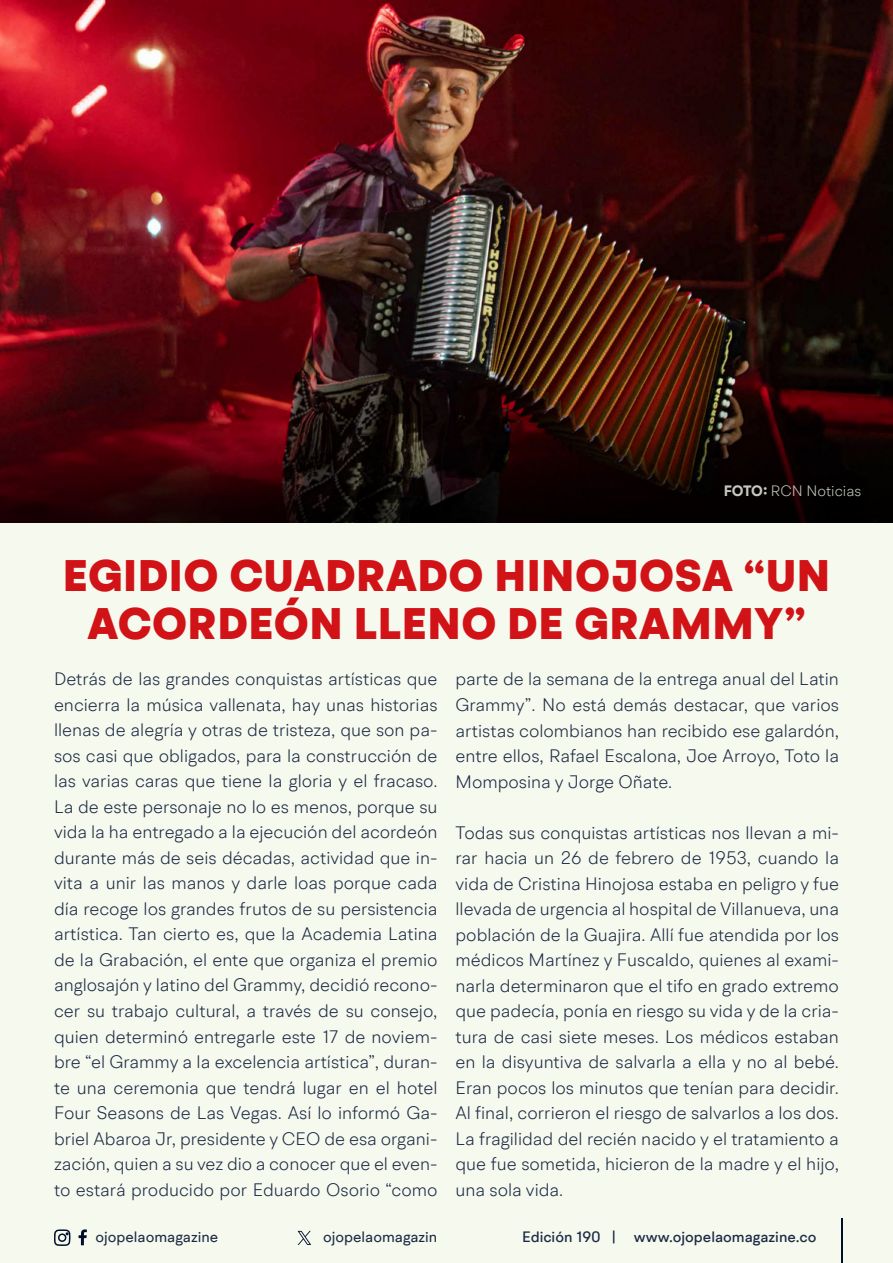
<style>
.page{position:relative;width:893px;height:1263px;background:#f6f9ee}
.page>*{position:absolute;margin:0;border:0;box-sizing:border-box;transform-origin:0 0}
.t1{font:900 45px/48px "BR Hendrix";letter-spacing:.01em;color:#d11217;text-align:center}
.t2{font:300 18px/25.5px "BR Hendrix";color:#1b2943;text-align:justify}
.t3{font:500 15px "BR Hendrix";color:#1b2943}
.t4{font:15px "BR Hendrix";color:#1b2943}
.t5{font:300 15px "BR Hendrix";color:#f5faed}
.s1{font-weight:700}
</style>
<div class="page">
<svg style="left:79px;top:1229px;width:8px;height:16px"></svg>
<svg style="left:54px;top:1229px;width:17px;height:17px"></svg>
<hr style="left:841px;top:1219px;width:1px;height:44px;background:#000f2b">
<svg style="left:298px;top:1231px;width:13px;height:14px"></svg>
<img style="left:0;top:0;width:893px;height:386px">
<svg style="left:0;top:386px;width:893px;height:136px;background:#270707"></svg>
<p class="t5" style="left:723px;top:482px;width:139px"><span class="s1">FOTO:</span> RCN Noticias</p>
<h1 class="t1" style="left:63px;top:552px;width:769px">EGIDIO CUADRADO HINOJOSA “UN<br>ACORDEÓN LLENO DE GRAMMY”</h1>
<p class="t2" style="left:54px;top:666px;width:385px">Detrás de las grandes conquistas artísticas que encierra la música vallenata, hay unas historias llenas de alegría y otras de tristeza, que son pa&shy;sos casi que obligados, para la construcción de las varias caras que tiene la gloria y el fracaso.<br>La de este personaje no lo es menos, porque su vida la ha entregado a la ejecución del acordeón durante más de seis décadas, actividad que in&shy;vita a unir las manos y darle loas porque cada día recoge los grandes frutos de su persistencia artística. Tan cierto es, que la Academia Latina de la Grabación, el ente que organiza el premio anglosajón y latino del Grammy, decidió recono&shy;cer su trabajo cultural, a través de su consejo, quien determinó entregarle este 17 de noviem&shy;bre “el Grammy a la excelencia artística”, duran&shy;te una ceremonia que tendrá lugar en el hotel Four Seasons de Las Vegas. Así lo informó Ga&shy;briel Abaroa Jr, presidente y CEO de esa organi&shy;zación, quien a su vez dio a conocer que el even&shy;to estará producido por Eduardo Osorio “como</p>
<p class="t2" style="left:455px;top:666px;width:385px">parte de la semana de la entrega anual del Latin Grammy”. No está demás destacar, que varios artistas colombianos han recibido ese galardón, entre ellos, Rafael Escalona, Joe Arroyo, Toto la Momposina y Jorge Oñate.</p>
<p class="t2" style="left:455px;top:819px;width:385px">Todas sus conquistas artísticas nos llevan a mi&shy;rar hacia un 26 de febrero de 1953, cuando la vida de Cristina Hinojosa estaba en peligro y fue llevada de urgencia al hospital de Villanueva, una población de la Guajira. Allí fue atendida por los médicos Martínez y Fuscaldo, quienes al exami&shy;narla determinaron que el tifo en grado extremo que padecía, ponía en riesgo su vida y de la cria&shy;tura de casi siete meses. Los médicos estaban en la disyuntiva de salvarla a ella y no al bebé.<br>Eran pocos los minutos que tenían para decidir.<br>Al final, corrieron el riesgo de salvarlos a los dos.<br>La fragilidad del recién nacido y el tratamiento a que fue sometida, hicieron de la madre y el hijo, una sola vida.</p>
<p class="t4" style="left:96px;top:1227px;width:124px">ojopelaomagazine</p>
<p class="t4" style="left:323px;top:1227px;width:116px">ojopelaomagazin</p>
<p class="t3" style="left:522px;top:1227px;width:296px">Edición 190 | www.ojopelaomagazine.co</p>
</div>
